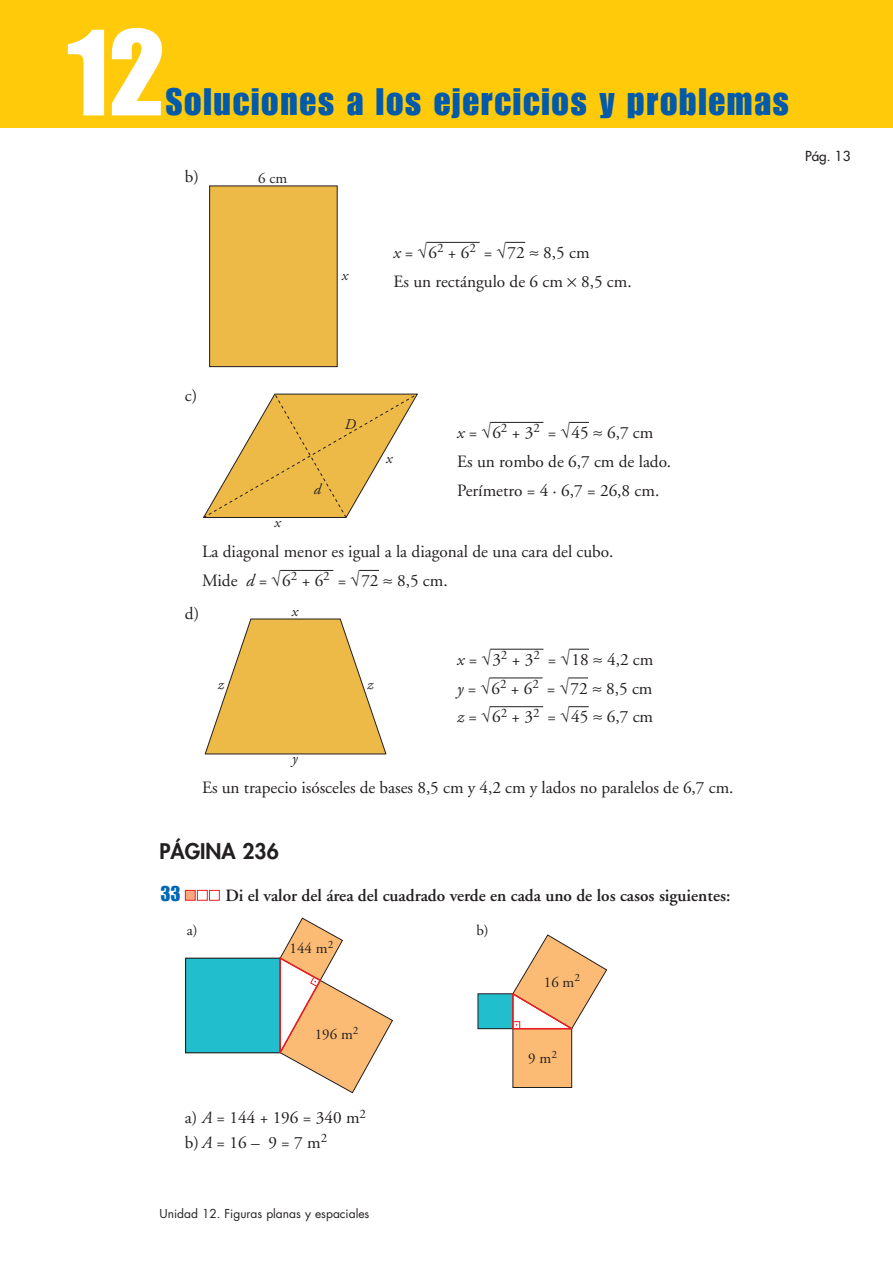
<style>
.page{position:relative;width:893px;height:1263px;background:#fff}
.page>*{position:absolute;margin:0;border:0;box-sizing:border-box;transform-origin:0 0}
.t1{font:120px "Impact";color:#fff}
.t2{font:37.5px "Impact";letter-spacing:.05em;color:#015aaa}
.t3{font:800 21px "Futura";color:#231f20}
.t4{font:21px "Impact";color:#0166b3}
.t5{font:17.25px/28.8px "Adobe Garamond";color:#231f20}
.t6{font:600 17.25px "Adobe Garamond";color:#231f20}
.t7{font:15px "Adobe Garamond";color:#231f20}
.t8{font:italic 15px "Adobe Garamond";color:#231f20}
.t9{font:13.5px "Futura";color:#231f20}
.t10{font:12.9px "Adobe Garamond";color:#231f20}
.t11{font:12px "Futura";color:#231f20}
.s1{font-style:italic}
.s2{font-family:"Anaya Math 1"}
.s3{font-size:17.25px}
</style>
<div class="page">
<div style="left:0;top:0;width:893px;height:128px;background:#feca0a"></div>
<div style="left:513px;top:1029px;width:59px;height:59px;background:#fcbb74"></div>
<div style="left:512px;top:1028px;width:60px;height:60px;border:1px solid #231f20"></div>
<div style="left:186px;top:958px;width:94px;height:95px;background:#21bece"></div>
<div style="left:185px;top:958px;width:96px;height:95px;border:1px solid #231f20"></div>
<div style="left:478px;top:994px;width:35px;height:35px;background:#21bece"></div>
<div style="left:478px;top:993px;width:35px;height:36px;border:1px solid #231f20"></div>
<svg style="left:278px;top:917px;width:115px;height:177px"></svg>
<svg style="left:511px;top:934px;width:96px;height:97px"></svg>
<div style="left:209px;top:890px;width:11px;height:11px;border:1px solid #ee1d23"></div>
<div style="left:197px;top:890px;width:11px;height:11px;border:1px solid #ee1d23"></div>
<div style="left:185px;top:890px;width:10px;height:10px;background:#f8a87e"></div>
<div style="left:185px;top:890px;width:11px;height:11px;border:1px solid #ee1d23"></div>
<svg style="left:205px;top:618px;width:181px;height:137px"></svg>
<svg style="left:569px;top:706px;width:20px;height:1px"></svg>
<hr style="left:490px;top:706px;width:53px;height:1px;background:#231f20">
<svg style="left:568px;top:678px;width:20px;height:1px"></svg>
<hr style="left:489px;top:678px;width:53px;height:1px;background:#231f20">
<svg style="left:569px;top:649px;width:20px;height:1px"></svg>
<hr style="left:490px;top:649px;width:53px;height:1px;background:#231f20">
<svg style="left:359px;top:570px;width:20px;height:1px"></svg>
<hr style="left:280px;top:570px;width:53px;height:1px;background:#231f20">
<svg style="left:203px;top:393px;width:215px;height:125px"></svg>
<svg style="left:569px;top:422px;width:20px;height:1px"></svg>
<hr style="left:490px;top:422px;width:53px;height:1px;background:#231f20">
<div style="left:210px;top:186px;width:127px;height:181px;background:#edb947"></div>
<div style="left:209px;top:186px;width:129px;height:181px;border:1px solid #231f20"></div>
<svg style="left:505px;top:242px;width:20px;height:1px"></svg>
<hr style="left:426px;top:242px;width:54px;height:1px;background:#231f20">
<h1 class="t1" style="left:64px;top:30px;width:103px">12</h1>
<h2 class="t2" style="left:166px;top:89px;width:625px">Soluciones a los ejercicios y problemas</h2>
<p class="t5" style="left:185px;top:164px;width:16px">b)</p>
<p class="t7" style="left:258px;top:173px;width:31px">6 cm</p>
<p class="t9" style="left:805px;top:149px;width:47px">Pág. 13</p>
<p class="t8" style="left:342px;top:269px;width:8px">x</p>
<p class="t5" style="left:393px;top:240px;width:45px"><span class="s1">x</span>=<span class="s2">√</span>6</p>
<p class="t5" style="left:393px;top:240px;width:240px;text-indent:91px">= <span class="s2">√</span>72 <span class="s2">≈</span> 8,5 cm<br>Es un rectángulo de 6 cm <span class="s2">Ò</span> 8,5 cm.</p>
<p class="t10" style="left:437px;top:243px;width:40px">2<span class="s3">+6</span>2</p>
<p class="t5" style="left:185px;top:383px;width:14px">c)</p>
<p class="t8" style="left:275px;top:517px;width:8px">x</p>
<p class="t8" style="left:314px;top:483px;width:9px">d</p>
<p class="t8" style="left:345px;top:418px;width:13px">D</p>
<p class="t8" style="left:386px;top:452px;width:8px">x</p>
<p class="t5" style="left:457px;top:420px;width:45px"><span class="s1">x</span>=<span class="s2">√</span>6</p>
<p class="t5" style="left:457px;top:420px;width:215px;text-indent:91px">= <span class="s2">√</span>45 <span class="s2">≈</span> 6,7 cm<br>Es un rombo de 6,7 cm de lado.<br>Perímetro = 4 · 6,7 = 26,8 cm.</p>
<p class="t10" style="left:501px;top:423px;width:40px">2<span class="s3">+3</span>2</p>
<p class="t5" style="left:202px;top:539px;width:413px">La diagonal menor es igual a la diagonal de una cara del cubo.<br>Mide <span class="s1">d</span> = <span class="s2">√</span>6</p>
<p class="t5" style="left:338px;top:568px;width:111px">= <span class="s2">√</span>72 <span class="s2">≈</span> 8,5 cm.</p>
<p class="t10" style="left:291px;top:571px;width:40px">2<span class="s3">+6</span>2</p>
<p class="t5" style="left:185px;top:601px;width:16px">d)</p>
<p class="t8" style="left:292px;top:605px;width:8px">x</p>
<p class="t8" style="left:218px;top:678px;width:8px">z</p>
<p class="t8" style="left:367px;top:678px;width:8px">z</p>
<p class="t8" style="left:292px;top:752px;width:7px">y</p>
<p class="t5" style="left:457px;top:647px;width:45px"><span class="s1">x</span>=<span class="s2">√</span>3</p>
<p class="t5" style="left:548px;top:647px;width:107px">= <span class="s2">√</span>18 <span class="s2">≈</span> 4,2 cm</p>
<p class="t5" style="left:457px;top:675px;width:44px"><span class="s1">y</span> =<span class="s2">√</span>6</p>
<p class="t5" style="left:547px;top:675px;width:107px">= <span class="s2">√</span>72 <span class="s2">≈</span> 8,5 cm</p>
<p class="t5" style="left:457px;top:704px;width:45px"><span class="s1">z</span>=<span class="s2">√</span>6</p>
<p class="t5" style="left:547px;top:704px;width:107px">= <span class="s2">√</span>45 <span class="s2">≈</span> 6,7 cm</p>
<p class="t10" style="left:501px;top:650px;width:40px">2<span class="s3">+3</span>2</p>
<p class="t10" style="left:500px;top:679px;width:40px">2<span class="s3">+6</span>2</p>
<p class="t10" style="left:501px;top:707px;width:40px">2<span class="s3">+3</span>2</p>
<p class="t5" style="left:202px;top:774px;width:533px">Es un trapecio isósceles de bases 8,5 cm y 4,2 cm y lados no paralelos de 6,7 cm.</p>
<p class="t3" style="left:159px;top:841px;width:121px">PÁGINA 236</p>
<p class="t4" style="left:161px;top:886px;width:22px">33</p>
<p class="t6" style="left:225px;top:888px;width:506px">Di el valor del área del cuadrado verde en cada uno de los casos siguientes:</p>
<p class="t7" style="left:187px;top:925px;width:12px">a)</p>
<p class="t7" style="left:476px;top:925px;width:14px">b)</p>
<p class="t7" style="left:290px;top:942px;width:45px">144 m<sup>2</sup></p>
<p class="t7" style="left:315px;top:1029px;width:45px">196 m<sup>2</sup></p>
<p class="t5" style="left:185px;top:1107px;width:183px;line-height:24.5px">a) <span class="s1">A</span> = 144 + 196 = 340 m<sup>2 </sup>b)<span class="s1">A</span> = 16 – 9 = 7 m<sup>2</sup></p>
<p class="t11" style="left:159px;top:1208px;width:211px">Unidad 12. Figuras planas y espaciales</p>
<p class="t7" style="left:544px;top:976px;width:38px">16 m<sup>2</sup></p>
<p class="t7" style="left:528px;top:1052px;width:30px">9 m<sup>2</sup></p>
</div>
